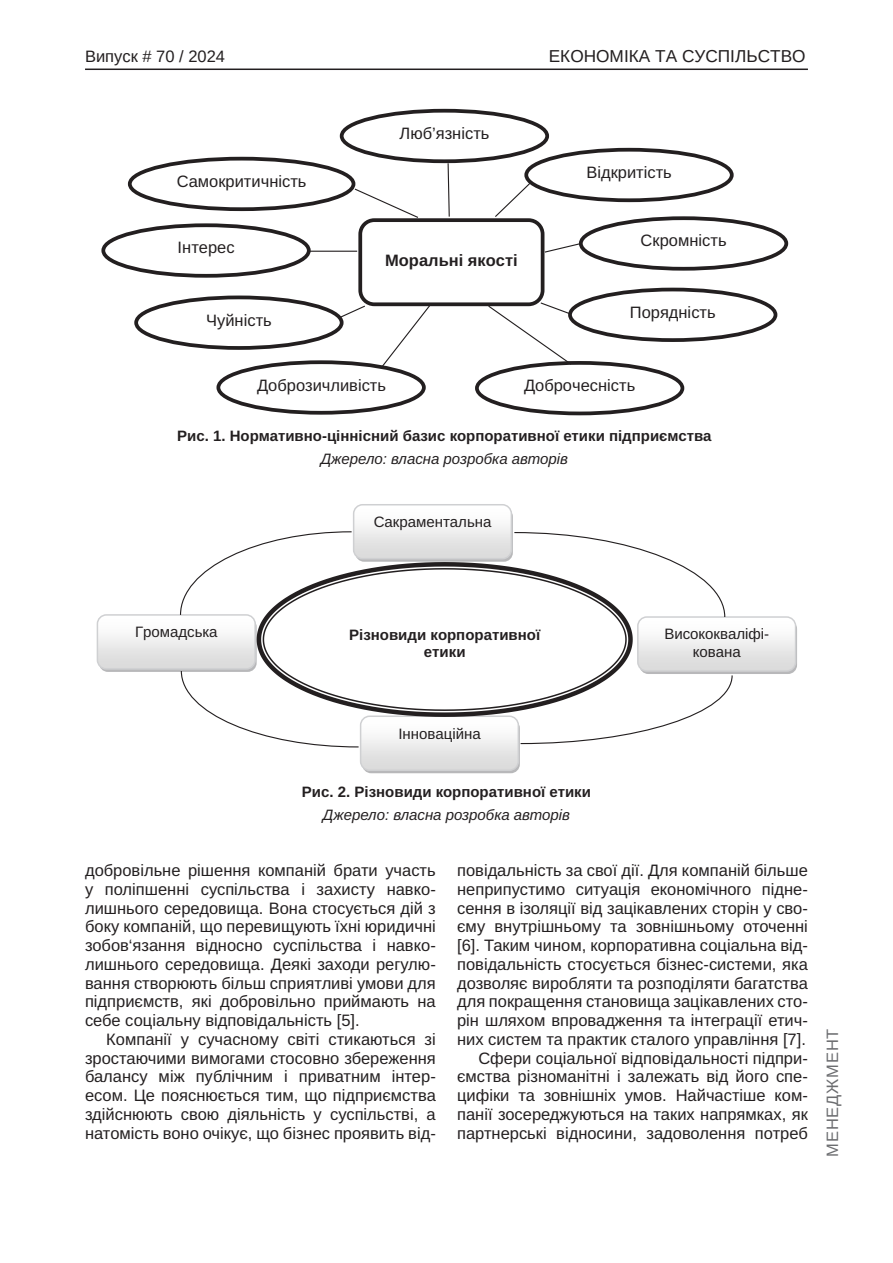
<style>
.page{position:relative;width:893px;height:1263px;background:#fff}
.page>*{position:absolute;margin:0;border:0;box-sizing:border-box;transform-origin:0 0}
.t1{font:17.25px "Arimo";color:#231f20}
.Текст_основной_G{font:16.5px/18.8px "Arimo";color:#231f20;text-align:justify}
.t2{font:16.5px "Arimo Roman";color:#231f20}
.t3{font:16.5px "Arimo";color:#231f20}
.t4{font:700 16.5px "Arimo";color:#231f20}
.t5{font:16.5px "Arimo";letter-spacing:.05em;color:#6c6d70}
.Рисунок_N{font:700 15px/17.2px "Arimo";color:#231f20;text-align:center}
.Джерело{font:italic 15px "Arimo";color:#231f20}
.t6{font:15px/17.2px "Arimo Roman";color:#231f20;text-align:center}
</style>
<div class="page">
<hr style="left:85px;top:69px;width:723px;height:1px;background:#231f20">
<div style="left:340px;top:109px;width:209px;height:54px;border:4px solid #231f20;border-radius:50%"></div>
<div style="left:524px;top:148px;width:210px;height:54px;border:4px solid #231f20;border-radius:50%"></div>
<div style="left:358px;top:218px;width:186px;height:88px;background:#fff;border:4px solid #231f20;border-radius:14px"></div>
<div style="left:475px;top:361px;width:209px;height:54px;border:4px solid #231f20;border-radius:50%"></div>
<div style="left:128px;top:157px;width:227px;height:54px;border:4px solid #231f20;border-radius:50%"></div>
<div style="left:579px;top:216px;width:209px;height:55px;border:4px solid #231f20;border-radius:50%"></div>
<div style="left:568px;top:288px;width:209px;height:54px;border:4px solid #231f20;border-radius:50%"></div>
<div style="left:216px;top:360px;width:210px;height:55px;border:4px solid #231f20;border-radius:50%"></div>
<div style="left:134px;top:295px;width:210px;height:55px;border:4px solid #231f20;border-radius:50%"></div>
<div style="left:101px;top:223px;width:210px;height:55px;border:4px solid #231f20;border-radius:50%"></div>
<svg style="left:447px;top:162px;width:3px;height:55px"></svg>
<svg style="left:353px;top:188px;width:66px;height:31px"></svg>
<hr style="left:308px;top:251px;width:49px;height:1px;background:#231f20">
<svg style="left:495px;top:181px;width:37px;height:36px"></svg>
<svg style="left:543px;top:242px;width:39px;height:11px"></svg>
<svg style="left:487px;top:301px;width:85px;height:65px"></svg>
<svg style="left:339px;top:305px;width:26px;height:14px"></svg>
<svg style="left:380px;top:304px;width:51px;height:64px"></svg>
<div style="left:362px;top:719px;width:158px;height:54px;background:#717275;border-radius:9px;opacity:.5"></div>
<svg style="left:97px;top:505px;width:699px;height:265px"></svg>
<p class="t3" style="left:85px;top:47px;width:142px">Випуск # 70 / 2024</p>
<p class="t1" style="left:549px;top:47px;width:258px">ЕКОНОМІКА ТА СУСПІЛЬСТВО</p>
<p class="t2" style="left:177px;top:170px;width:131px">Самокритичність</p>
<p class="t2" style="left:178px;top:236px;width:59px">Інтерес</p>
<p class="t2" style="left:206px;top:308px;width:67px">Чуйність</p>
<p class="t2" style="left:400px;top:122px;width:91px">Люб’язність</p>
<p class="t4" style="left:385px;top:249px;width:134px">Моральні якості</p>
<p class="t2" style="left:586px;top:161px;width:87px">Відкритість</p>
<p class="t2" style="left:641px;top:229px;width:87px">Скромність</p>
<p class="t2" style="left:630px;top:300px;width:87px">Порядність</p>
<p class="t2" style="left:257px;top:374px;width:130px">Доброзичливість</p>
<p class="t2" style="left:524px;top:374px;width:113px">Доброчесність</p>
<p class="Рисунок_N" style="left:177px;top:427px;width:536px">Рис. 1. Нормативно-ціннісний базис корпоративної етики підприємства</p>
<p class="Джерело" style="left:321px;top:448px;width:249px">Джерело: власна розробка авторів</p>
<p class="t6" style="left:374px;top:513px;width:119px">Сакраментальна</p>
<p class="t6" style="left:135px;top:624px;width:84px">Громадська</p>
<p class="t6" style="left:664px;top:626px;width:106px">Висококваліфі&shy;кована</p>
<p class="Рисунок_N" style="left:349px;top:626px;width:193px">Різновиди корпоративної етики</p>
<p class="t6" style="left:398px;top:725px;width:84px">Інноваційна</p>
<p class="Рисунок_N" style="left:302px;top:783px;width:290px">Рис. 2. Різновиди корпоративної етики</p>
<p class="Джерело" style="left:323px;top:804px;width:249px">Джерело: власна розробка авторів</p>
<p class="Текст_основной_G" style="left:85px;top:861px;width:352px">добровільне рішення компаній брати участь у поліпшенні суспільства і захисту навко&shy;лишнього середовища. Вона стосується дій з боку компаній, що перевищують їхні юридичні зобов‘язання відносно суспільства і навко&shy;лишнього середовища. Деякі заходи регулю&shy;вання створюють більш сприятливі умови для підприємств, які добровільно приймають на себе соціальну відповідальність [5].</p>
<p class="Текст_основной_G" style="left:85px;top:1030px;width:352px;text-indent:21px">Компанії у сучасному світі стикаються зі зростаючими вимогами стосовно збереження балансу між публічним і приватним інтер&shy;есом. Це пояснюється тим, що підприємства здійснюють свою діяльність у суспільстві, а натомість воно очікує, що бізнес проявить від-</p>
<p class="Текст_основной_G" style="left:457px;top:861px;width:352px">повідальність за свої дії. Для компаній більше неприпустимо ситуація економічного підне&shy;сення в ізоляції від зацікавлених сторін у сво&shy;єму внутрішньому та зовнішньому оточенні [6]. Таким чином, корпоративна соціальна від&shy;повідальність стосується бізнес-системи, яка дозволяє виробляти та розподіляти багатства для покращення становища зацікавлених сто&shy;рін шляхом впровадження та інтеграції етич&shy;них систем та практик сталого управління [7].</p>
<p class="Текст_основной_G" style="left:457px;top:1049px;width:352px;text-indent:21px">Сфери соціальної відповідальності підпри&shy;ємства різноманітні і залежать від його спе&shy;цифіки та зовнішніх умов. Найчастіше ком&shy;панії зосереджуються на таких напрямках, як партнерські відносини, задоволення потреб</p>
<p class="t5" style="left:823px;top:1157px;width:130px;rotate:-90deg">МЕНЕДЖМЕНТ</p>
</div>
